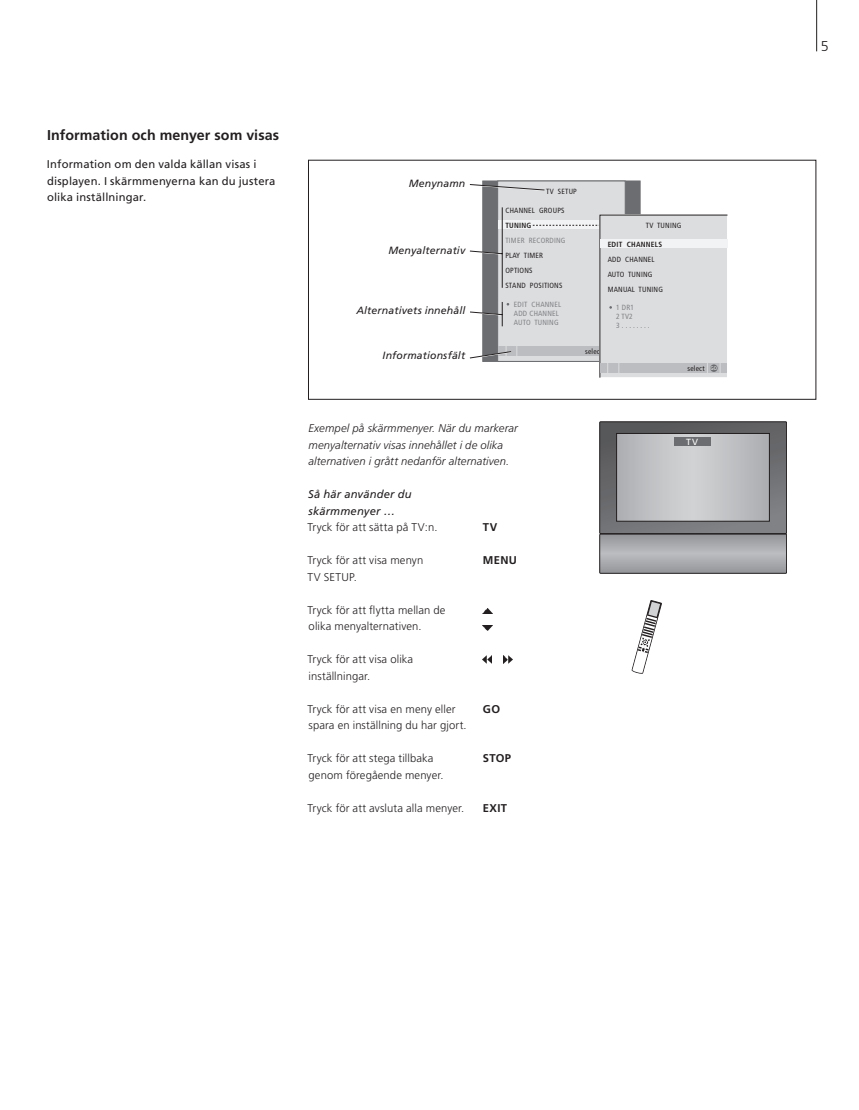
<style>
.page{position:relative;width:859px;height:1110px;background:#fff}
.page>*{position:absolute;margin:0;border:0;box-sizing:border-box;transform-origin:0 0}
.t1{font:700 14.25px "Frutiger";letter-spacing:.005em;color:#231f20}
.t2{font:300 14.25px "Frutiger";color:#231f20}
.t3{font:300 11.25px/16.5px "Frutiger";letter-spacing:.01em;color:#231f20}
.t4{font:italic 300 11.25px/16.5px "Frutiger";letter-spacing:.01em;color:#231f20}
.t5{font:11.25px/16.5px "Frutiger";letter-spacing:.015em;color:#231f20}
.t6{font:italic 11.25px/16.5px "Frutiger";letter-spacing:.015em;color:#231f20}
.t7{font:700 11.25px "Frutiger";letter-spacing:.03em;color:#231f20}
.t8{font:italic 10.5px "Frutiger";letter-spacing:.015em;color:#231f20}
.t9{font:8.85px "Frutiger";color:#fff}
.t10{font:condensed 7.5px/15px "Frutiger";letter-spacing:.025em;color:#231f20}
.t11{font:condensed 7.5px/9px "Frutiger";letter-spacing:.025em;color:#808285}
.t12{font:700 condensed 7.5px "Frutiger";letter-spacing:.025em;color:#231f20}
.s1{font-size:5.25px;color:#fff}
</style>
<div class="page">
<hr style="left:816px;top:0;width:1px;height:51px;background:#231f20">
<svg style="left:483px;top:609px;width:10px;height:5px"></svg>
<svg style="left:483px;top:625px;width:10px;height:5px"></svg>
<svg style="left:483px;top:655px;width:8px;height:8px"></svg>
<svg style="left:504px;top:655px;width:8px;height:8px"></svg>
<svg style="left:470px;top:184px;width:258px;height:194px"></svg>
<div style="left:600px;top:239px;width:127px;height:9px;background:#f2f3f4"></div>
<svg style="left:599px;top:421px;width:188px;height:152px;background:#9d9ea1"></svg>
<div style="left:675px;top:437px;width:36px;height:9px;background:#6c6d70"></div>
<svg style="left:631px;top:600px;width:31px;height:74px"></svg>
<p class="t1" style="left:47px;top:126px;width:234px">Information och menyer som visas</p>
<p class="t5" style="left:47px;top:156px;width:230px">Information om den valda källan visas i displayen. I skärmmenyerna kan du justera olika inställningar.</p>
<p class="t8" style="left:409px;top:178px;width:58px">Menynamn</p>
<p class="t8" style="left:388px;top:244px;width:78px">Menyalternativ</p>
<p class="t8" style="left:356px;top:304px;width:110px">Alternativets innehåll</p>
<p class="t8" style="left:383px;top:349px;width:84px">Informationsfält</p>
<p class="t10" style="left:546px;top:183px;width:32px">TV SETUP</p>
<p class="t10" style="left:505px;top:202px;width:61px">CHANNEL GROUPS</p>
<p class="t12" style="left:505px;top:220px;width:27px">TUNING</p>
<p class="t11" style="left:505px;top:235px;width:61px">TIMER RECORDING</p>
<p class="t10" style="left:505px;top:247px;width:58px">PLAY TIMER<br>OPTIONS<br>STAND POSITIONS</p>
<p class="t11" style="left:514px;top:300px;width:49px">EDIT CHANNEL<br>ADD CHANNEL<br>AUTO TUNING</p>
<p class="t10" style="left:646px;top:218px;width:37px">TV TUNING</p>
<p class="t12" style="left:608px;top:240px;width:56px">EDIT CHANNELS</p>
<p class="t10" style="left:608px;top:252px;width:57px">ADD CHANNEL<br>AUTO TUNING<br>MANUAL TUNING</p>
<p class="t11" style="left:616px;top:303px;width:35px">1 DR1<br>2 TV2<br>3 . . . . . . . .</p>
<p class="t10" style="left:585px;top:344px;width:31px">select <span class="s1">GO</span></p>
<p class="t10" style="left:687px;top:361px;width:31px">select <span class="s1">GO</span></p>
<p class="t4" style="left:308px;top:420px;width:211px">Exempel på skärmmenyer. När du markerar menyalternativ visas innehållet i de olika alternativen i grått nedanför alternativen.</p>
<p class="t6" style="left:308px;top:486px;width:105px">Så här använder du skärmmenyer …</p>
<p class="t3" style="left:307px;top:519px;width:132px">Tryck för att sätta på TV:n.</p>
<p class="t3" style="left:307px;top:552px;width:117px">Tryck för att visa menyn<br>TV SETUP.</p>
<p class="t3" style="left:307px;top:601px;width:140px">Tryck för att flytta mellan de olika menyalternativen.</p>
<p class="t3" style="left:307px;top:651px;width:107px">Tryck för att visa olika inställningar.</p>
<p class="t3" style="left:307px;top:700px;width:161px">Tryck för att visa en meny eller spara en inställning du har gjort.</p>
<p class="t3" style="left:307px;top:750px;width:138px">Tryck för att stega tillbaka genom föregående menyer.</p>
<p class="t3" style="left:307px;top:799px;width:158px">Tryck för att avsluta alla menyer.</p>
<p class="t7" style="left:483px;top:520px;width:16px">TV</p>
<p class="t7" style="left:483px;top:553px;width:35px">MENU</p>
<p class="t7" style="left:483px;top:702px;width:19px">GO</p>
<p class="t7" style="left:483px;top:751px;width:30px">STOP</p>
<p class="t7" style="left:483px;top:801px;width:26px">EXIT</p>
<p class="t9" style="left:686px;top:437px;width:13px">TV</p>
<p class="t2" style="left:821px;top:38px;width:9px">5</p>
</div>
